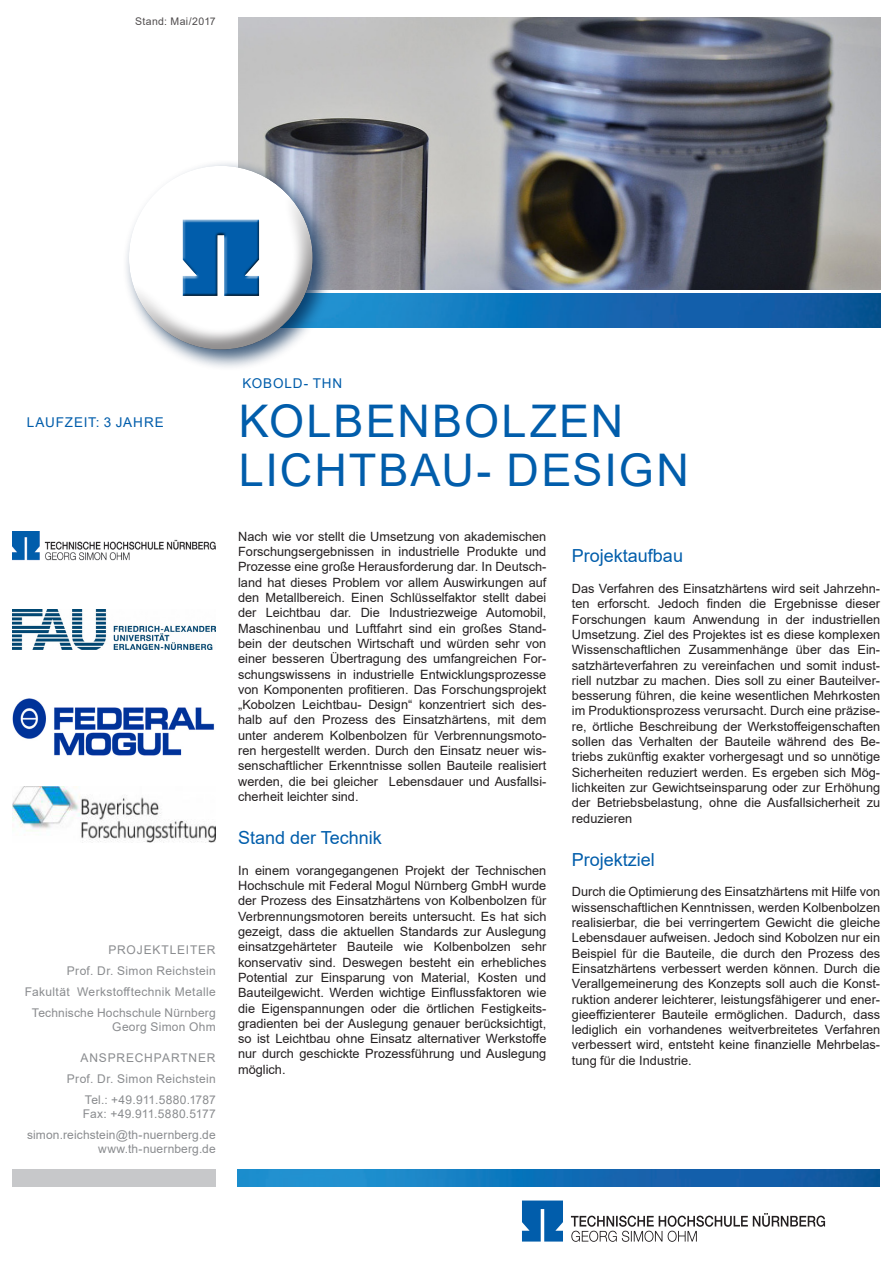
<style>
.page{position:relative;width:893px;height:1263px;background:#fff}
.page>*{position:absolute;margin:0;border:0;box-sizing:border-box;transform-origin:0 0}
.t1{font:45px "Arial";letter-spacing:.045em;color:#015dab}
.t2{font:18px "Arial";color:#015dab}
.t3{font:13.5px "Arial";letter-spacing:.065em;color:#015dab}
.t4{font:12.75px/15.3px "Arial";color:#231f20;text-align:justify}
.t5{font:12px/14.4px "Arial";letter-spacing:.025em;color:#8a8c8f;text-align:right}
.t6{font:12px "Arial";letter-spacing:.07em;color:#8a8c8f}
.t7{font:12px "Arial";letter-spacing:.065em;color:#8a8c8f}
.t8{font:10.5px "Arial";letter-spacing:.035em;color:#231f20}
</style>
<div class="page">
<img style="left:334px;top:293px;width:546px;height:34px">
<img style="left:238px;top:17px;width:642px;height:272px">
<div style="left:13px;top:1169px;width:203px;height:17px;background:#c7c8ca"></div>
<img style="left:13px;top:531px;width:203px;height:29px">
<img style="left:13px;top:610px;width:203px;height:39px">
<img style="left:13px;top:699px;width:202px;height:57px">
<img style="left:237px;top:1169px;width:642px;height:17px">
<div style="left:123px;top:160px;width:211px;height:211px;background:#002751;opacity:.75"></div>
<div style="left:129px;top:166px;width:184px;height:184px;background:#fff;border-radius:50%"></div>
<div style="left:129px;top:192px;width:184px;height:159px;background:#231f20;opacity:.5"></div>
<div style="left:181px;top:219px;width:78px;height:78px;background:#231f20;opacity:.75"></div>
<svg style="left:571px;top:1213px;width:254px;height:29px"></svg>
<svg style="left:522px;top:1200px;width:41px;height:41px;background:#1f70b4"></svg>
<img style="left:13px;top:786px;width:203px;height:56px">
<p class="t8" style="left:135px;top:14px;width:82px">Stand: Mai/2017</p>
<p class="t3" style="left:27px;top:412px;width:138px">LAUFZEIT: 3 JAHRE</p>
<p class="t7" style="left:108px;top:942px;width:109px">PROJEKTLEITER</p>
<p class="t5" style="left:67px;top:963px;width:150px">Prof. Dr. Simon Reichstein</p>
<p class="t5" style="left:25px;top:984px;width:192px">Fakultät Werkstofftechnik Metalle</p>
<p class="t5" style="left:32px;top:1005px;width:185px">Technische Hochschule Nürnberg<br>Georg Simon Ohm</p>
<p class="t6" style="left:80px;top:1050px;width:137px">ANSPRECHPARTNER</p>
<p class="t5" style="left:67px;top:1072px;width:150px">Prof. Dr. Simon Reichstein</p>
<p class="t5" style="left:83px;top:1092px;width:134px;text-align:left">Tel.: +49.911.5880.1787<br>Fax: +49.911.5880.5177</p>
<p class="t5" style="left:27px;top:1127px;width:190px">simon.reichstein@th-nuernberg.de www.th-nuernberg.de</p>
<p class="t3" style="left:242px;top:374px;width:101px">KOBOLD- THN</p>
<p class="t1" style="left:239px;top:390px;width:386px">KOLBENBOLZEN</p>
<p class="t1" style="left:239px;top:439px;width:451px">LICHTBAU- DESIGN</p>
<p class="t4" style="left:238px;top:529px;width:310px">Nach wie vor stellt die Umsetzung von akademischen Forschungsergebnissen in industrielle Produkte und Prozesse eine große Herausforderung dar. In Deutsch&shy;land hat dieses Problem vor allem Auswirkungen auf den Metallbereich. Einen Schlüsselfaktor stellt dabei der Leichtbau dar. Die Industriezweige Automobil, Maschinenbau und Luftfahrt sind ein großes Stand&shy;bein der deutschen Wirtschaft und würden sehr von einer besseren Übertragung des umfangreichen For&shy;schungswissens in industrielle Entwicklungsprozesse von Komponenten profitieren. Das Forschungsprojekt „Kobolzen Leichtbau- Design“ konzentriert sich des&shy;halb auf den Prozess des Einsatzhärtens, mit dem unter anderem Kolbenbolzen für Verbrennungsmoto&shy;ren hergestellt werden. Durch den Einsatz neuer wis&shy;senschaftlicher Erkenntnisse sollen Bauteile realisiert werden, die bei gleicher Lebensdauer und Ausfallsi&shy;cherheit leichter sind.</p>
<p class="t2" style="left:238px;top:825px;width:145px">Stand der Technik</p>
<p class="t4" style="left:238px;top:862px;width:310px">In einem vorangegangenen Projekt der Technischen Hochschule mit Federal Mogul Nürnberg GmbH wurde der Prozess des Einsatzhärtens von Kolbenbolzen für Verbrennungsmotoren bereits untersucht. Es hat sich gezeigt, dass die aktuellen Standards zur Auslegung einsatzgehärteter Bauteile wie Kolbenbolzen sehr konservativ sind. Deswegen besteht ein erhebliches Potential zur Einsparung von Material, Kosten und Bauteilgewicht. Werden wichtige Einflussfaktoren wie die Eigenspannungen oder die örtlichen Festigkeits&shy;gradienten bei der Auslegung genauer berücksichtigt, so ist Leichtbau ohne Einsatz alternativer Werkstoffe nur durch geschickte Prozessführung und Auslegung möglich.</p>
<p class="t2" style="left:572px;top:544px;width:113px">Projektaufbau</p>
<p class="t4" style="left:572px;top:581px;width:310px">Das Verfahren des Einsatzhärtens wird seit Jahrzehn&shy;ten erforscht. Jedoch finden die Ergebnisse dieser Forschungen kaum Anwendung in der industriellen Umsetzung. Ziel des Projektes ist es diese komplexen Wissenschaftlichen Zusammenhänge über das Ein&shy;satzhärteverfahren zu vereinfachen und somit indust&shy;riell nutzbar zu machen. Dies soll zu einer Bauteilver&shy;besserung führen, die keine wesentlichen Mehrkosten im Produktionsprozess verursacht. Durch eine präzise&shy;re, örtliche Beschreibung der Werkstoffeigenschaften sollen das Verhalten der Bauteile während des Be&shy;triebs zukünftig exakter vorhergesagt und so unnötige Sicherheiten reduziert werden. Es ergeben sich Mög&shy;lichkeiten zur Gewichtseinsparung oder zur Erhöhung der Betriebsbelastung, ohne die Ausfallsicherheit zu reduzieren</p>
<p class="t2" style="left:572px;top:847px;width:85px">Projektziel</p>
<p class="t4" style="left:572px;top:884px;width:310px">Durch die Optimierung des Einsatzhärtens mit Hilfe von wissenschaftlichen Kenntnissen, werden Kolbenbolzen realisierbar, die bei verringertem Gewicht die gleiche Lebensdauer aufweisen. Jedoch sind Kobolzen nur ein Beispiel für die Bauteile, die durch den Prozess des Einsatzhärtens verbessert werden können. Durch die Verallgemeinerung des Konzepts soll auch die Konst&shy;ruktion anderer leichterer, leistungsfähigerer und ener&shy;gieeffizienterer Bauteile ermöglichen. Dadurch, dass lediglich ein vorhandenes weitverbreitetes Verfahren verbessert wird, entsteht keine finanzielle Mehrbelas&shy;tung für die Industrie.</p>
</div>
